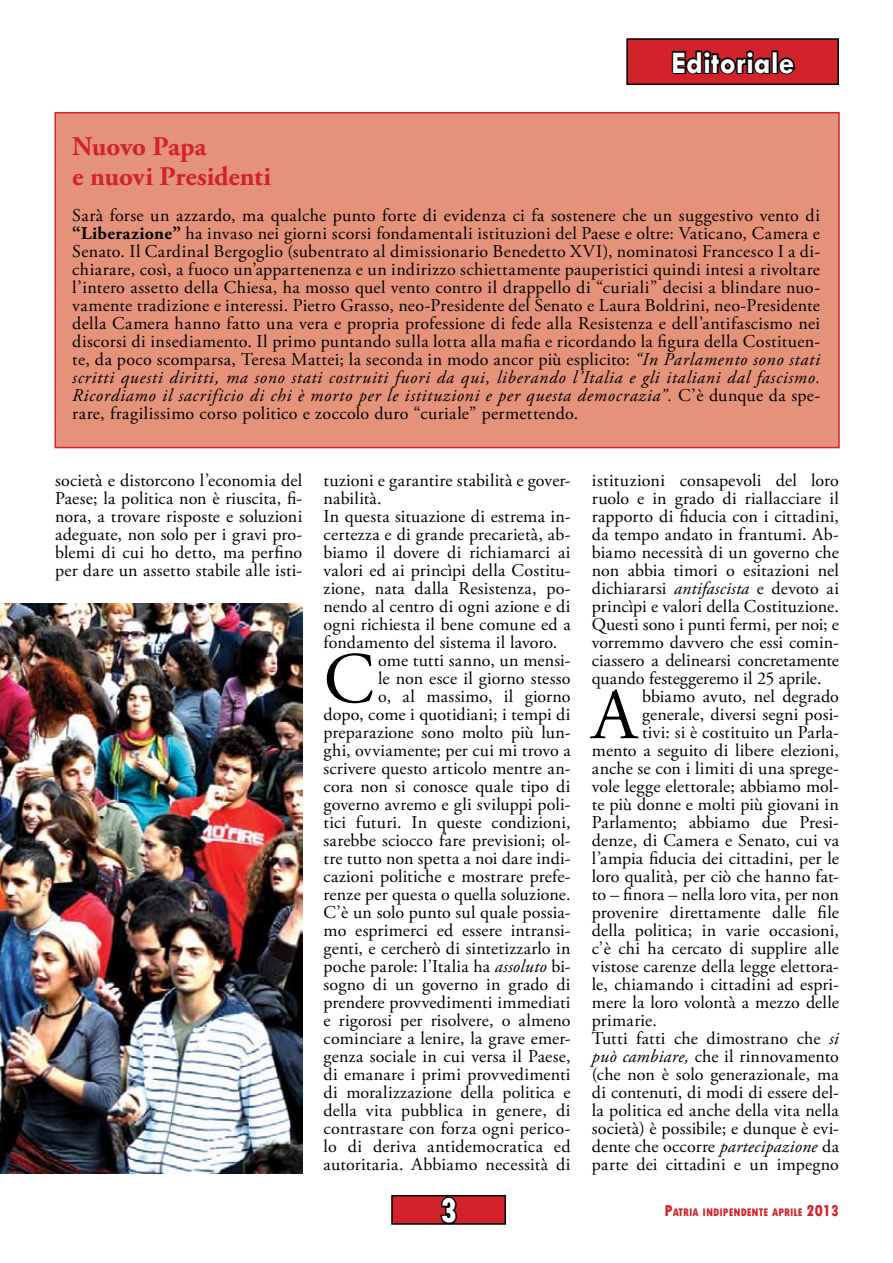
<style>
.page{position:relative;width:893px;height:1263px;background:#fff}
.page>*{position:absolute;margin:0;border:0;box-sizing:border-box;transform-origin:0 0}
.t1{font:72.3px "Adobe Garamond Pro";color:#000}
.t2{font:800 condensed 36px "Tw Cen";color:#fff}
.t3{font:700 31.5px "Tw Cen";color:#fff}
.t4{font:700 27px/30px "Adobe Garamond Pro";letter-spacing:-.005em;color:#d2232a}
.t5{font:18px/18px "Adobe Garamond Pro";letter-spacing:.01em;color:#000;text-align:justify}
.t6{font:800 condensed 11.55px "Tw Cen";color:#d2232a}
.s1{font-weight:700}
.s2{font-style:italic}
.s3{font-size:16.5px}
</style>
<div class="page">
<div style="left:55px;top:112px;width:785px;height:336px;background:#e5927a;border:2px solid #d2232a"></div>
<img style="left:0;top:604px;width:302px;height:570px">
<div style="left:627px;top:39px;width:211px;height:45px;background:#d2232a"></div>
<svg style="left:671px;top:50px;width:124px;height:25px"></svg>
<div style="left:626px;top:38px;width:213px;height:47px;border:2px solid #000"></div>
<div style="left:392px;top:1196px;width:113px;height:28px;background:#d2232a"></div>
<svg style="left:439px;top:1194px;width:20px;height:28px"></svg>
<div style="left:391px;top:1195px;width:115px;height:30px;border:2px solid #000"></div>
<h3 class="t3" style="left:671px;top:44px;width:124px">Editoriale</h3>
<h3 class="t4" style="left:72px;top:132px;width:200px">Nuovo Papa<br>e nuovi Presidenti</h3>
<p class="t5" style="left:72px;top:207px;width:749px">Sarà forse un azzardo, ma qualche punto forte di evidenza ci fa sostenere che un suggestivo vento di <span class="s1">“Liberazione”</span> ha invaso nei giorni scorsi fondamentali istituzioni del Paese e oltre: Vaticano, Camera e Senato. Il Cardinal Bergoglio (subentrato al dimissionario Benedetto XVI), nominatosi Francesco I a di&shy;chiarare, così, a fuoco un’appartenenza e un indirizzo schiettamente pauperistici quindi intesi a rivoltare l’intero assetto della Chiesa, ha mosso quel vento contro il drappello di “curiali” decisi a blindare nuo&shy;vamente tradizione e interessi. Pietro Grasso, neo-Presidente del Senato e Laura Boldrini, neo-Presidente della Camera hanno fatto una vera e propria professione di fede alla Resistenza e dell’antifascismo nei discorsi di insediamento. Il primo puntando sulla lotta alla mafia e ricordando la figura della Costituen&shy;te, da poco scomparsa, Teresa Mattei; la seconda in modo ancor più esplicito: <span class="s2">“In Parlamento sono stati scritti questi diritti, ma sono stati costruiti fuori da qui, liberando l’Italia e gli italiani dal fascismo.<br>Ricordiamo il sacrificio di chi è morto per le istituzioni e per questa democrazia”.</span> C’è dunque da spe&shy;rare, fragilissimo corso politico e zoccolo duro “curiale” permettendo.</p>
<p class="t5" style="left:55px;top:472px;width:249px">società e distorcono l’economia del Paese; la politica non è riuscita, fi&shy;nora, a trovare risposte e soluzioni adeguate, non solo per i gravi pro&shy;blemi di cui ho detto, ma perfino per dare un assetto stabile alle isti-</p>
<p class="t5" style="left:324px;top:472px;width:249px;text-align:left">tuzioni e garantire stabilità e gover&shy;nabilità.<br>In questa situazione di estrema in&shy;certezza e di grande precarietà, ab&shy;biamo il dovere di richiamarci ai valori ed ai princìpi della Costitu&shy;zione, nata dalla Resistenza, po&shy;nendo al centro di ogni azione e di ogni richiesta il bene comune ed a fondamento del sistema il lavoro.</p>
<h1 class="t1" style="left:324px;top:636px;width:52px">C</h1>
<p class="t5" style="left:324px;top:652px;width:249px;text-align:right">ome tutti sanno, un mensi-<br>le non esce il giorno stesso<br>o, al massimo, il giorno<br>dopo, come i quotidiani; i tempi di preparazione sono molto più lun&shy;ghi, ovviamente; per cui mi trovo a scrivere questo articolo mentre an&shy;cora non si conosce quale tipo di governo avremo e gli sviluppi poli&shy;tici futuri. In queste condizioni, sarebbe sciocco fare previsioni; ol&shy;tre tutto non spetta a noi dare indi&shy;cazioni politiche e mostrare prefe&shy;renze per questa o quella soluzione.<br>C’è un solo punto sul quale possia&shy;mo esprimerci ed essere intransi&shy;genti, e cercherò di sintetizzarlo in poche parole: l’Italia ha <span class="s2">assoluto</span> bi&shy;sogno di un governo in grado di prendere provvedimenti immediati e rigorosi per risolvere, o almeno cominciare a lenire, la grave emer&shy;genza sociale in cui versa il Paese, di emanare i primi provvedimenti di moralizzazione della politica e della vita pubblica in genere, di contrastare con forza ogni perico&shy;lo di deriva antidemocratica ed autoritaria. Abbiamo necessità di</p>
<h2 class="t2" style="left:440px;top:1189px;width:19px">3</h2>
<p class="t5" style="left:592px;top:472px;width:249px">istituzioni consapevoli del loro ruolo e in grado di riallacciare il rapporto di fiducia con i cittadini, da tempo andato in frantumi. Ab&shy;biamo necessità di un governo che non abbia timori o esitazioni nel dichiararsi <span class="s2">antifascista</span> e devoto ai princìpi e valori della Costituzione.<br>Questi sono i punti fermi, per noi; e vorremmo davvero che essi comin&shy;ciassero a delinearsi concretamente quando festeggeremo il 25 aprile.</p>
<h1 class="t1" style="left:592px;top:672px;width:47px">A</h1>
<p class="t5" style="left:642px;top:688px;width:198px">bbiamo avuto, nel degrado</p>
<p class="t5" style="left:642px;top:706px;width:198px">generale, diversi segni posi-</p>
<p class="t5" style="left:642px;top:724px;width:198px">tivi: si è costituito un Parla-</p>
<p class="t5" style="left:592px;top:742px;width:248px">mento a seguito di libere elezioni,</p>
<p class="t5" style="left:592px;top:760px;width:248px">anche se con i limiti di una sprege-</p>
<p class="t5" style="left:592px;top:778px;width:249px">vole legge elettorale; abbiamo mol-</p>
<p class="t5" style="left:592px;top:796px;width:248px">te più donne e molti più giovani in</p>
<p class="t5" style="left:592px;top:814px;width:249px">Parlamento; abbiamo due Presi-</p>
<p class="t5" style="left:592px;top:832px;width:248px">denze, di Camera e Senato, cui va</p>
<p class="t5" style="left:592px;top:850px;width:248px">l’ampia fiducia dei cittadini, per le</p>
<p class="t5" style="left:592px;top:868px;width:249px">loro qualità, per ciò che hanno fat-</p>
<p class="t5" style="left:592px;top:886px;width:248px">to – finora – nella loro vita, per non</p>
<p class="t5" style="left:592px;top:904px;width:248px">provenire direttamente dalle file</p>
<p class="t5" style="left:592px;top:922px;width:248px">della politica; in varie occasioni,</p>
<p class="t5" style="left:592px;top:940px;width:248px">c’è chi ha cercato di supplire alle</p>
<p class="t5" style="left:592px;top:958px;width:249px">vistose carenze della legge elettora-</p>
<p class="t5" style="left:592px;top:976px;width:249px">le, chiamando i cittadini ad espri-</p>
<p class="t5" style="left:592px;top:994px;width:248px">mere la loro volontà a mezzo delle</p>
<p class="t5" style="left:592px;top:1012px;width:66px">primarie.</p>
<p class="t5" style="left:592px;top:1030px;width:248px">Tutti fatti che dimostrano che <span class="s2">si</span></p>
<p class="t5" style="left:592px;top:1048px;width:248px"><span class="s2">può cambiare,</span> che il rinnovamento</p>
<p class="t5" style="left:592px;top:1066px;width:248px">(che non è solo generazionale, ma</p>
<p class="t5" style="left:592px;top:1084px;width:249px">di contenuti, di modi di essere del-</p>
<p class="t5" style="left:592px;top:1102px;width:248px">la politica ed anche della vita nella</p>
<p class="t5" style="left:592px;top:1120px;width:249px">società) è possibile; e dunque è evi-</p>
<p class="t5" style="left:592px;top:1138px;width:249px">dente che occorre <span class="s2">partecipazione</span> da</p>
<p class="t5" style="left:592px;top:1156px;width:248px">parte dei cittadini e un impegno</p>
<p class="t6" style="left:664px;top:1205px;width:176px"><span class="s3">P</span>ATRIA INDIPENDENTE APRILE <span class="s3">2013</span></p>
</div>
